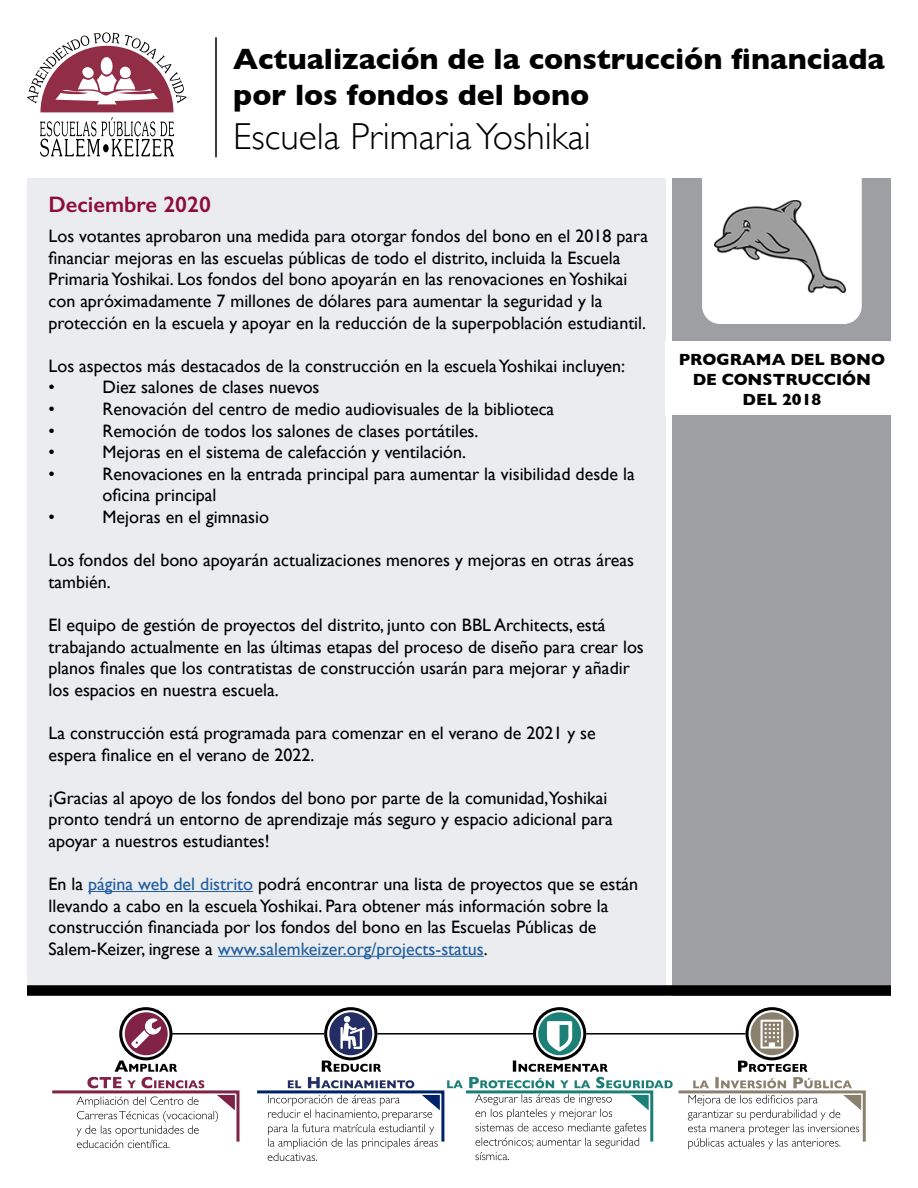
<style>
.page{position:relative;width:918px;height:1188px;background:#fff}
.page>*{position:absolute;margin:0;border:0;box-sizing:border-box;transform-origin:0 0}
.t1{font:300 37.5px "Gill Sans";color:#000}
.t2{font:700 30px/36px "Gill Sans";color:#000}
.t3{font:600 22.5px "Gill Sans";color:#8e0c3a}
.t4{font:18px/21.6px "Gill Sans";color:#000}
.t5{font:700 16.5px/19.8px "Gill Sans";color:#000;text-align:center}
.s1{color:#215e9e}
</style>
<div class="page">
<div style="left:27px;top:178px;width:638px;height:818px;background:#eaecef"></div>
<div style="left:673px;top:178px;width:218px;height:818px;background:#9e9fa2"></div>
<div style="left:27px;top:985px;width:864px;height:11px;background:#000"></div>
<svg style="left:27px;top:32px;width:160px;height:125px"></svg>
<div style="left:702px;top:141px;width:160px;height:183px;background:#fff;border-radius:18px"></div>
<div style="left:665px;top:341px;width:235px;height:74px;background:#fff"></div>
<hr style="left:215px;top:38px;width:2px;height:119px;background:#000">
<div style="left:533px;top:1007px;width:53px;height:53px;border:3px solid #000;border-radius:50%"></div>
<div style="left:538px;top:1012px;width:43px;height:43px;background:#1d8077;border-radius:50%"></div>
<svg style="left:547px;top:1021px;width:25px;height:30px"></svg>
<div style="left:746px;top:1007px;width:53px;height:53px;border:3px solid #000;border-radius:50%"></div>
<svg style="left:751px;top:1012px;width:43px;height:43px"></svg>
<svg style="left:761px;top:1020px;width:22px;height:29px"></svg>
<div style="left:324px;top:1007px;width:53px;height:53px;border:3px solid #000;border-radius:50%"></div>
<div style="left:329px;top:1012px;width:43px;height:43px;background:#242e64;border-radius:50%"></div>
<div style="left:344px;top:1016px;width:7px;height:7px;background:#fff;border-radius:50%"></div>
<svg style="left:340px;top:1023px;width:25px;height:26px"></svg>
<div style="left:119px;top:1007px;width:53px;height:53px;border:3px solid #000;border-radius:50%"></div>
<div style="left:125px;top:1012px;width:43px;height:43px;background:#802346;border-radius:50%"></div>
<svg style="left:131px;top:1018px;width:30px;height:30px"></svg>
<svg style="left:52px;top:1061px;width:188px;height:87px"></svg>
<svg style="left:257px;top:1061px;width:609px;height:100px"></svg>
<hr style="left:171px;top:1033px;width:153px;height:2px;background:#000">
<hr style="left:377px;top:1033px;width:156px;height:2px;background:#000">
<hr style="left:586px;top:1033px;width:160px;height:2px;background:#000">
<img style="left:715px;top:200px;width:131px;height:93px">
<hr style="left:88px;top:891px;width:165px;height:1px;background:#215e9e">
<hr style="left:218px;top:956px;width:266px;height:1px;background:#215e9e">
<h2 class="t2" style="left:233px;top:41px;width:653px">Actualización de la construcción financiada por los fondos del bono</h2>
<h1 class="t1" style="left:233px;top:107px;width:359px">Escuela Primaria Yoshikai</h1>
<p class="t3" style="left:49px;top:190px;width:164px">Deciembre 2020</p>
<p class="t4" style="left:49px;top:225px;width:601px">Los votantes aprobaron una medida para otorgar fondos del bono en el 2018 para financiar mejoras en las escuelas públicas de todo el distrito, incluida la Escuela Primaria Yoshikai. Los fondos del bono apoyarán en las renovaciones en Yoshikai con apróximadamente 7 millones de dólares para aumentar la seguridad y la protección en la escuela y apoyar en la reducción de la superpoblación estudiantil.</p>
<p class="t4" style="left:49px;top:355px;width:578px">Los aspectos más destacados de la construcción en la escuela Yoshikai incluyen: •</p>
<p class="t4" style="left:103px;top:376px;width:218px">Diez salones de clases nuevos</p>
<p class="t4" style="left:49px;top:398px;width:8px">•</p>
<p class="t4" style="left:103px;top:398px;width:453px">Renovación del centro de medio audiovisuales de la biblioteca</p>
<p class="t4" style="left:49px;top:420px;width:8px">•</p>
<p class="t4" style="left:103px;top:420px;width:377px">Remoción de todos los salones de clases portátiles.</p>
<p class="t4" style="left:49px;top:441px;width:8px">•</p>
<p class="t4" style="left:103px;top:441px;width:365px">Mejoras en el sistema de calefacción y ventilación.</p>
<p class="t4" style="left:49px;top:463px;width:8px">•</p>
<p class="t4" style="left:103px;top:463px;width:534px">Renovaciones en la entrada principal para aumentar la visibilidad desde la oficina principal</p>
<p class="t4" style="left:49px;top:506px;width:8px">•</p>
<p class="t4" style="left:103px;top:506px;width:168px">Mejoras en el gimnasio</p>
<p class="t4" style="left:49px;top:549px;width:587px">Los fondos del bono apoyarán actualizaciones menores y mejoras en otras áreas también.</p>
<p class="t4" style="left:49px;top:614px;width:597px">El equipo de gestión de proyectos del distrito, junto con BBL Architects, está trabajando actualmente en las últimas etapas del proceso de diseño para crear los planos finales que los contratistas de construcción usarán para mejorar y añadir los espacios en nuestra escuela.</p>
<p class="t4" style="left:49px;top:722px;width:549px">La construcción está programada para comenzar en el verano de 2021 y se espera finalice en el verano de 2022.</p>
<p class="t4" style="left:49px;top:787px;width:566px">¡Gracias al apoyo de los fondos del bono por parte de la comunidad,Yoshikai pronto tendrá un entorno de aprendizaje más seguro y espacio adicional para apoyar a nuestros estudiantes!</p>
<p class="t4" style="left:49px;top:873px;width:591px">En la <span class="s1">página web del distrito</span> podrá encontrar una lista de proyectos que se están llevando a cabo en la escuela Yoshikai. Para obtener más información sobre la construcción financiada por los fondos del bono en las Escuelas Públicas de Salem-Keizer, ingrese a <span class="s1">www.salemkeizer.org/projects-status</span>.</p>
<p class="t5" style="left:679px;top:350px;width:208px">PROGRAMA DEL BONO<br>DE CONSTRUCCIÓN<br>DEL 2018</p>
</div>
